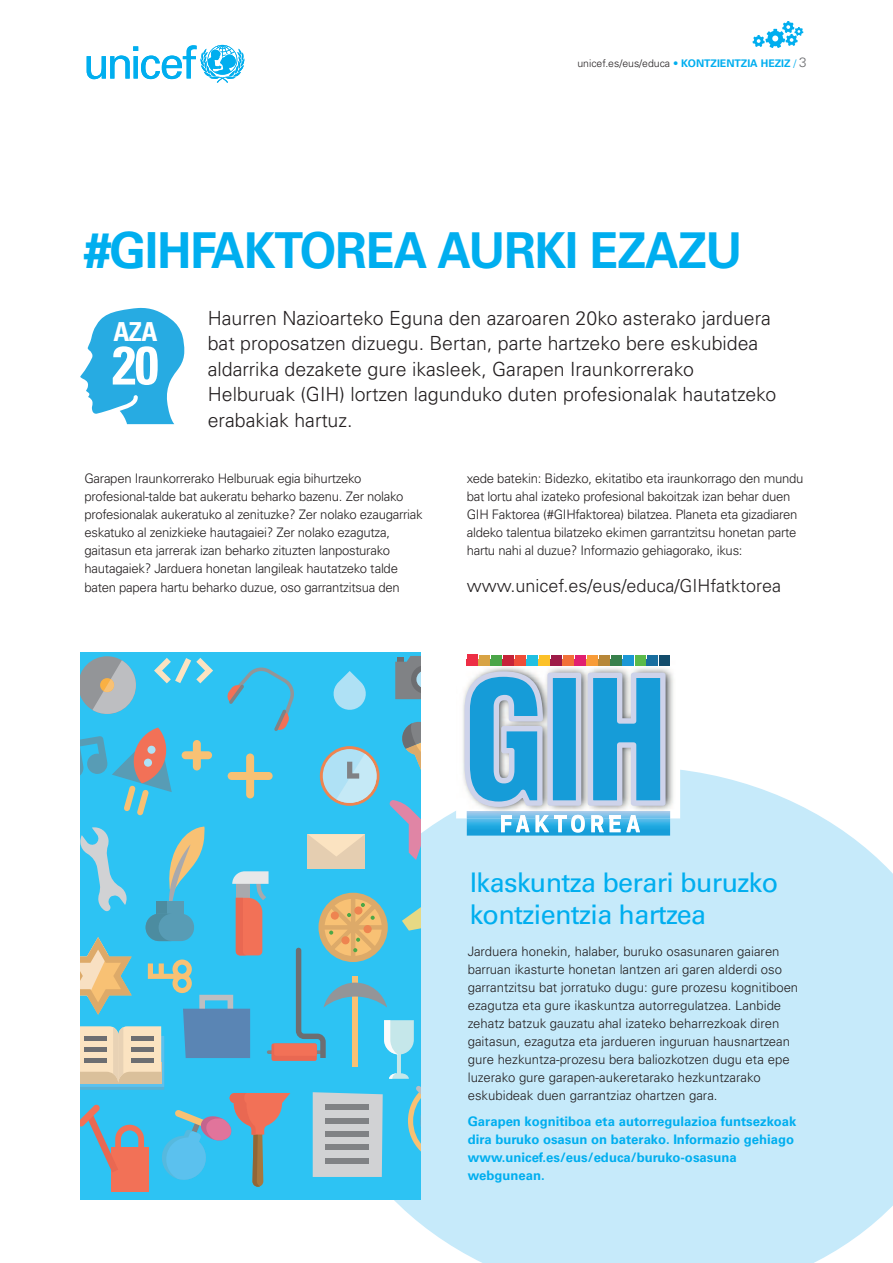
<style>
.page{position:relative;width:893px;height:1263px;background:#fff}
.page>*{position:absolute;margin:0;border:0;box-sizing:border-box;transform-origin:0 0}
.t1{font:700 condensed 54px "Univers";color:#fff}
.t2{font:700 49.5px "Univers";letter-spacing:-.02em;color:#00aeef;scale:.95 1}
.t3{font:27px/32.4px "Univers";letter-spacing:-.025em;color:#00aeef}
.t4{font:700 condensed 26.25px "Univers";color:#fff}
.t5{font:300 19.5px/25.5px "Univers";color:#231f20}
.t6{font:300 18px "Univers";color:#231f20}
.t7{font:300 13.2px/18.1px "Univers";letter-spacing:-.02em;color:#231f20}
.t8{font:300 13.2px/18px "Univers";color:#231f20}
.t9{font:700 13.2px/18px "Univers";color:#00aeef}
.t10{font:300 10.5px "Univers";color:#231f20}
.s1{color:#00aeef}
.s2{font-weight:700;color:#00aeef}
.s3{font-size:13.5px;color:#6c6d70}
</style>
<div class="page">
<div style="left:394px;top:769px;width:499px;height:494px;background:#c6eafa"></div>
<svg style="left:753px;top:21px;width:50px;height:27px"></svg>
<svg style="left:87px;top:45px;width:157px;height:38px"></svg>
<svg style="left:80px;top:308px;width:104px;height:116px"></svg>
<div style="left:659px;top:655px;width:11px;height:11px;background:#134c6b"></div>
<div style="left:647px;top:655px;width:11px;height:11px;background:#186e9f"></div>
<div style="left:635px;top:655px;width:11px;height:11px;background:#5bba4a"></div>
<div style="left:623px;top:655px;width:11px;height:11px;background:#1a97d5"></div>
<div style="left:611px;top:655px;width:11px;height:11px;background:#38804c"></div>
<div style="left:599px;top:655px;width:11px;height:11px;background:#b78739"></div>
<div style="left:587px;top:655px;width:11px;height:11px;background:#f89b37"></div>
<div style="left:575px;top:655px;width:11px;height:11px;background:#e11f70"></div>
<div style="left:563px;top:655px;width:11px;height:11px;background:#f27038"></div>
<div style="left:551px;top:655px;width:11px;height:11px;background:#9e1b48"></div>
<div style="left:539px;top:655px;width:11px;height:11px;background:#fcc128"></div>
<div style="left:527px;top:655px;width:11px;height:11px;background:#20c0e2"></div>
<div style="left:515px;top:655px;width:11px;height:11px;background:#ef4d38"></div>
<div style="left:503px;top:655px;width:11px;height:11px;background:#c52238"></div>
<div style="left:491px;top:655px;width:11px;height:11px;background:#4ba548"></div>
<div style="left:479px;top:655px;width:11px;height:11px;background:#d8a344"></div>
<div style="left:467px;top:654px;width:11px;height:11px;background:#ed2e45"></div>
<img style="left:456px;top:672px;width:224px;height:146px">
<img style="left:467px;top:811px;width:203px;height:4px">
<svg style="left:467px;top:815px;width:203px;height:21px"></svg>
<svg style="left:464px;top:660px;width:206px;height:147px;background:#71b3d5"></svg>
<div style="left:80px;top:653px;width:340px;height:547px;background:#2dc3f3"></div>
<div style="left:111px;top:1147px;width:38px;height:45px;background:#f27157"></div>
<svg style="left:80px;top:656px;width:341px;height:533px"></svg>
<p class="t10" style="left:577px;top:59px;width:231px">unicef.es/eus/educa <span class="s1">•</span> <span class="s2">KONTZIENTZIA HEZIZ</span> <span class="s1">/</span> <span class="s3">3</span></p>
<p class="t2" style="left:84px;top:232px;width:694px">#GIHFAKTOREA AURKI EZAZU</p>
<p class="t4" style="left:114px;top:322px;width:45px">AZA</p>
<p class="t1" style="left:112px;top:345px;width:48px">20</p>
<p class="t5" style="left:208px;top:307px;width:570px">Haurren Nazioarteko Eguna den azaroaren 20ko asterako jarduera bat proposatzen dizuegu. Bertan, parte hartzeko bere eskubidea aldarrika dezakete gure ikasleek, Garapen Iraunkorrerako Helburuak (GIH) lortzen lagunduko duten profesionalak hautatzeko erabakiak hartuz.</p>
<p class="t7" style="left:84px;top:470px;width:340px">Garapen Iraunkorrerako Helburuak egia bihurtzeko profesional-talde bat aukeratu beharko bazenu. Zer nolako profesionalak aukeratuko al zenituzke? Zer nolako ezaugarriak eskatuko al zenizkieke hautagaiei? Zer nolako ezagutza, gaitasun eta jarrerak izan beharko zituzten lanposturako hautagaiek? Jarduera honetan langileak hautatzeko talde baten papera hartu beharko duzue, oso garrantzitsua den</p>
<p class="t7" style="left:467px;top:470px;width:338px">xede batekin: Bidezko, ekitatibo eta iraunkorrago den mundu bat lortu ahal izateko profesional bakoitzak izan behar duen GIH Faktorea (#GIHfaktorea) bilatzea. Planeta eta gizadiaren aldeko talentua bilatzeko ekimen garrantzitsu honetan parte hartu nahi al duzue? Informazio gehiagorako, ikus:</p>
<p class="t6" style="left:467px;top:579px;width:316px">www.unicef.es/eus/educa/GIHfatktorea</p>
<p class="t3" style="left:470px;top:868px;width:310px">Ikaskuntza berari buruzko kontzientzia hartzea</p>
<p class="t8" style="left:468px;top:943px;width:332px">Jarduera honekin, halaber, buruko osasunaren gaiaren barruan ikasturte honetan lantzen ari garen alderdi oso garrantzitsu bat jorratuko dugu: gure prozesu kognitiboen ezagutza eta gure ikaskuntza autorregulatzea. Lanbide zehatz batzuk gauzatu ahal izateko beharrezkoak diren gaitasun, ezagutza eta jardueren inguruan hausnartzean gure hezkuntza-prozesu bera baliozkotzen dugu eta epe luzerako gure garapen-aukeretarako hezkuntzarako eskubideak duen garrantziaz ohartzen gara.</p>
<p class="t9" style="left:468px;top:1114px;width:330px">Garapen kognitiboa eta autorregulazioa funtsezkoak dira buruko osasun on baterako. Informazio gehiago www.unicef.es/eus/educa/buruko-osasuna webgunean.</p>
</div>
